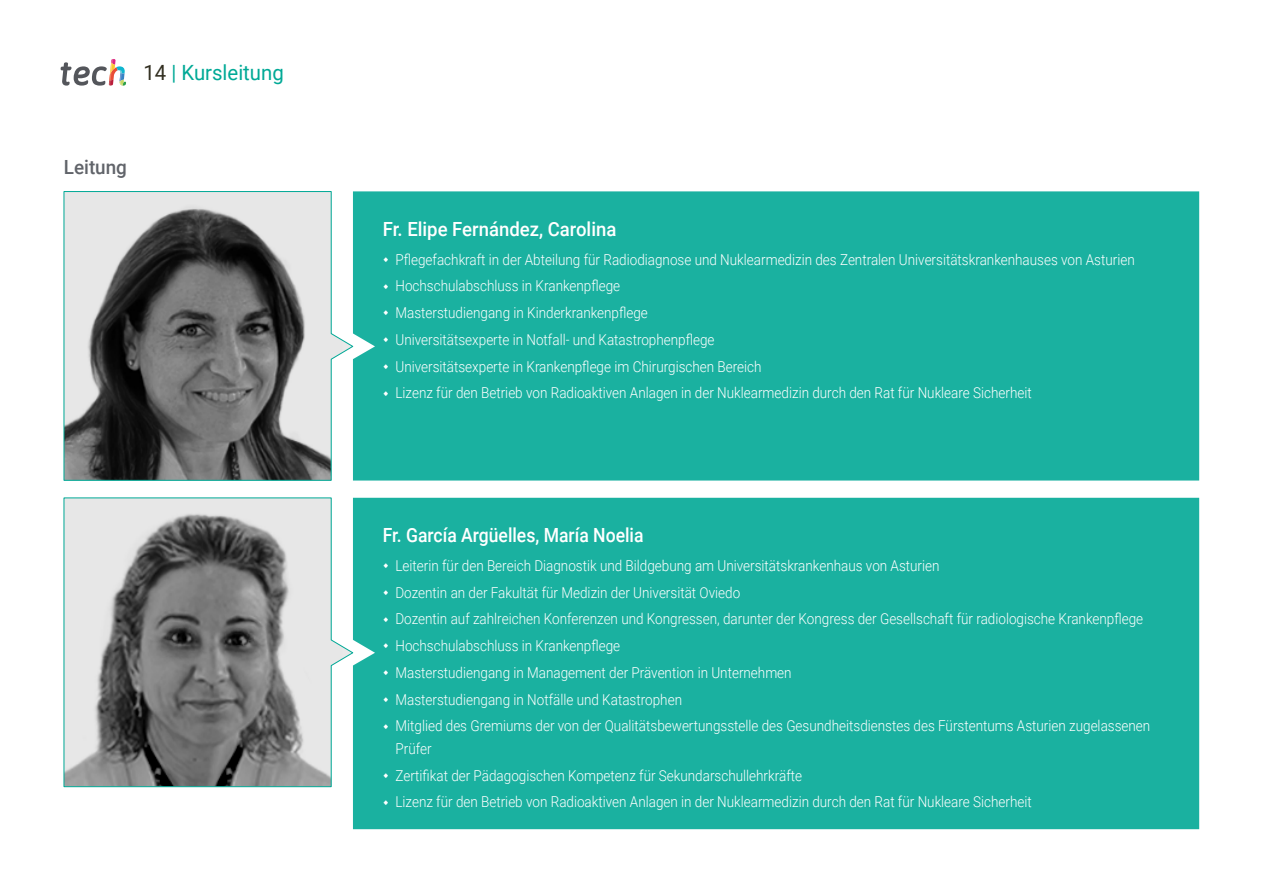
<style>
.page{position:relative;width:1263px;height:893px;background:#fff}
.page>*{position:absolute;margin:0;border:0;box-sizing:border-box;transform-origin:0 0}
.t1{font:21px "Roboto";color:#00a996}
.t2{font:500 19.5px "Roboto";color:#fff;scale:.9 1}
.t3{font:500 19.5px "Roboto";color:#fff;scale:.95 1}
.t4{font:500 19.5px "Roboto";color:#61646a}
.t5{font:300 15px/26.7px "Roboto";color:#fff;scale:.9 1}
.s1{color:#312e20}
</style>
<div class="page">
<div style="left:353px;top:191px;width:846px;height:290px;background:#1ab1a0"></div>
<div style="left:353px;top:498px;width:846px;height:331px;background:#1ab1a0"></div>
<svg style="left:64px;top:191px;width:289px;height:290px"></svg>
<svg style="left:64px;top:497px;width:289px;height:290px"></svg>
<svg style="left:61px;top:59px;width:65px;height:27px"></svg>
<svg style="left:384px;top:257px;width:4px;height:5px"></svg>
<svg style="left:384px;top:284px;width:4px;height:5px"></svg>
<svg style="left:384px;top:310px;width:4px;height:5px"></svg>
<svg style="left:384px;top:337px;width:4px;height:5px"></svg>
<svg style="left:384px;top:364px;width:4px;height:5px"></svg>
<svg style="left:384px;top:391px;width:4px;height:5px"></svg>
<svg style="left:384px;top:563px;width:4px;height:5px"></svg>
<svg style="left:384px;top:590px;width:4px;height:5px"></svg>
<svg style="left:384px;top:617px;width:4px;height:5px"></svg>
<svg style="left:384px;top:643px;width:4px;height:5px"></svg>
<svg style="left:384px;top:670px;width:4px;height:5px"></svg>
<svg style="left:384px;top:697px;width:4px;height:5px"></svg>
<svg style="left:384px;top:724px;width:4px;height:5px"></svg>
<svg style="left:384px;top:773px;width:4px;height:5px"></svg>
<svg style="left:384px;top:800px;width:4px;height:5px"></svg>
<h1 class="t1" style="left:144px;top:57px;width:142px"><span class="s1">14</span> | Kursleitung</h1>
<h2 class="t4" style="left:64px;top:154px;width:65px">Leitung</h2>
<h2 class="t3" style="left:383px;top:215px;width:247px">Fr. Elipe Fernández, Carolina</h2>
<p class="t5" style="left:395px;top:245px;width:823px">Pflegefachkraft in der Abteilung für Radiodiagnose und Nuklearmedizin des Zentralen Universitätskrankenhauses von Asturien Hochschulabschluss in Krankenpflege<br>Masterstudiengang in Kinderkrankenpflege<br>Universitätsexperte in Notfall- und Katastrophenpflege<br>Universitätsexperte in Krankenpflege im Chirurgischen Bereich<br>Lizenz für den Betrieb von Radioaktiven Anlagen in der Nuklearmedizin durch den Rat für Nukleare Sicherheit</p>
<h2 class="t2" style="left:383px;top:522px;width:291px">Fr. García Argüelles, María Noelia</h2>
<p class="t5" style="left:395px;top:552px;width:840px">Leiterin für den Bereich Diagnostik und Bildgebung am Universitätskrankenhaus von Asturien<br>Dozentin an der Fakultät für Medizin der Universität Oviedo<br>Dozentin auf zahlreichen Konferenzen und Kongressen, darunter der Kongress der Gesellschaft für radiologische Krankenpflege Hochschulabschluss in Krankenpflege<br>Masterstudiengang in Management der Prävention in Unternehmen<br>Masterstudiengang in Notfälle und Katastrophen<br>Mitglied des Gremiums der von der Qualitätsbewertungsstelle des Gesundheitsdienstes des Fürstentums Asturien zugelassenen</p>
<p class="t5" style="left:395px;top:735px;width:709px">Prüfer<br>Zertifikat der Pädagogischen Kompetenz für Sekundarschullehrkräfte<br>Lizenz für den Betrieb von Radioaktiven Anlagen in der Nuklearmedizin durch den Rat für Nukleare Sicherheit</p>
</div>
